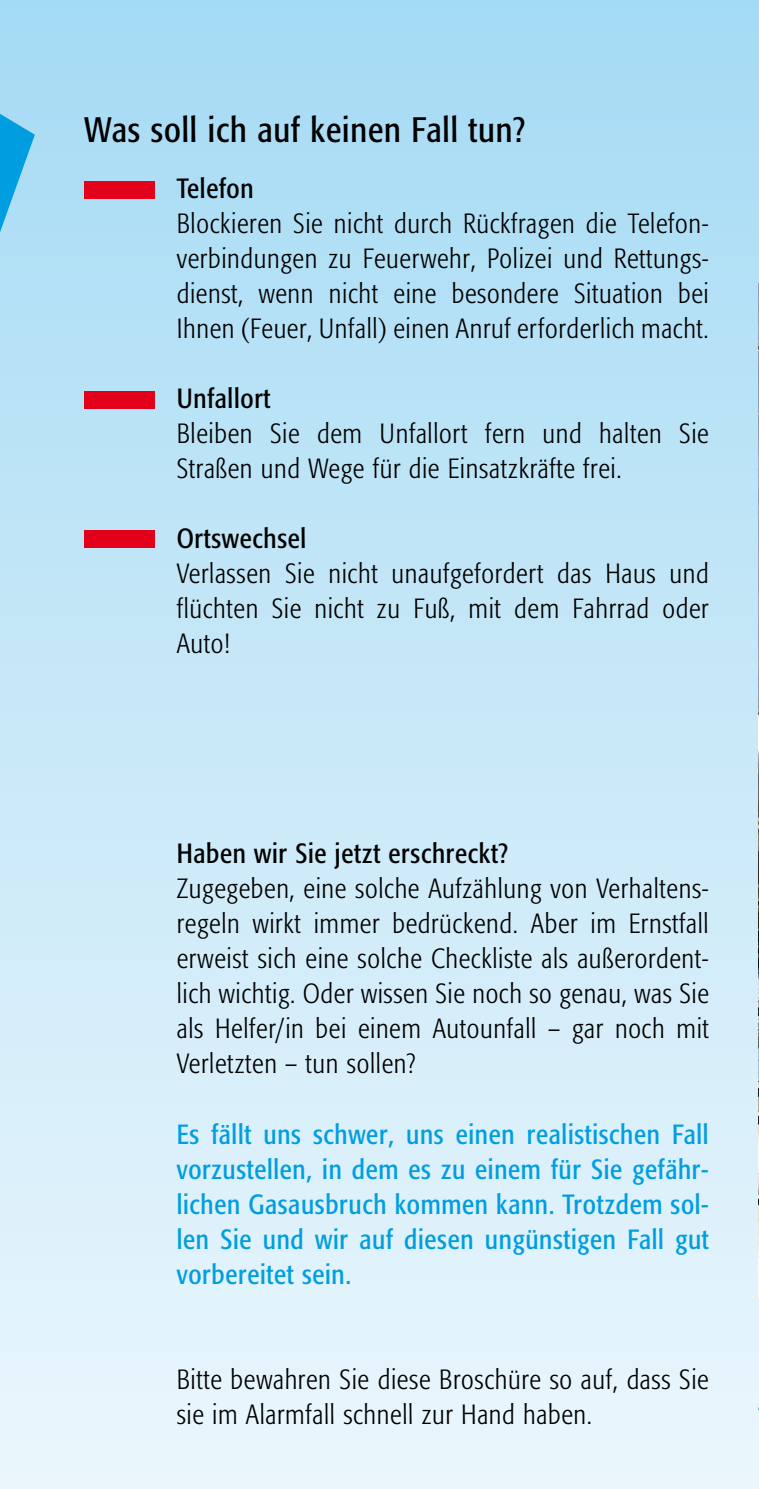
<style>
.page{position:relative;width:759px;height:1489px;background:#fff}
.page>*{position:absolute;margin:0;border:0;box-sizing:border-box;transform-origin:0 0}
.t1{font:condensed 35px "Formata";letter-spacing:.025em;color:#000}
.t2{font:300 condensed 27.5px/35px "Formata";letter-spacing:.025em;color:#000}
.t3{font:condensed 27.5px/35px "Formata";letter-spacing:.025em;color:#009ee0;text-align:justify}
.s1{font-weight:400}
</style>
<div class="page">
<div style="left:0;top:0;width:758px;height:1488px;background:linear-gradient(to bottom,#a6dbf4,#ebf6fc)"></div>
<div style="left:84px;top:181px;width:71px;height:17px;background:#e2001a"></div>
<div style="left:84px;top:391px;width:71px;height:18px;background:#e2001a"></div>
<div style="left:84px;top:530px;width:71px;height:18px;background:#e2001a"></div>
<svg style="left:0;top:114px;width:35px;height:118px;background:#56beea"></svg>
<img style="left:758px;top:283px;width:1px;height:998px">
<p class="t1" style="left:84px;top:109px;width:442px">Was soll ich auf keinen Fall tun?</p>
<p class="t2" style="left:177px;top:171px;width:533px"><span class="s1">Telefon<br></span>Blockieren Sie nicht durch Rückfragen die Telefon&shy;verbindungen zu Feuerwehr, Polizei und Rettungs&shy;dienst, wenn nicht eine besondere Situation bei Ihnen (Feuer, Unfall) einen Anruf erforderlich macht.</p>
<p class="t2" style="left:177px;top:381px;width:533px"><span class="s1">Unfallort<br></span>Bleiben Sie dem Unfallort fern und halten Sie<br>Straßen und Wege für die Einsatzkräfte frei.</p>
<p class="t2" style="left:177px;top:521px;width:533px"><span class="s1">Ortswechsel<br></span>Verlassen Sie nicht unaufgefordert das Haus und flüchten Sie nicht zu Fuß, mit dem Fahrrad oder<br>Auto!</p>
<p class="t2" style="left:177px;top:836px;width:533px"><span class="s1">Haben wir Sie jetzt erschreckt?<br></span>Zugegeben, eine solche Aufzählung von Verhaltens&shy;regeln wirkt immer bedrückend. Aber im Ernstfall erweist sich eine solche Checkliste als außerordent&shy;lich wichtig. Oder wissen Sie noch so genau, was Sie als Helfer/in bei einem Autounfall – gar noch mit Verletzten – tun sollen?</p>
<p class="t3" style="left:177px;top:1116px;width:533px">Es fällt uns schwer, uns einen realistischen Fall vorzustellen, in dem es zu einem für Sie gefähr&shy;lichen Gasausbruch kommen kann. Trotzdem sol&shy;len Sie und wir auf diesen ungünstigen Fall gut vorbereitet sein.</p>
<p class="t2" style="left:177px;top:1361px;width:533px">Bitte bewahren Sie diese Broschüre so auf, dass Sie sie im Alarmfall schnell zur Hand haben.</p>
</div>
